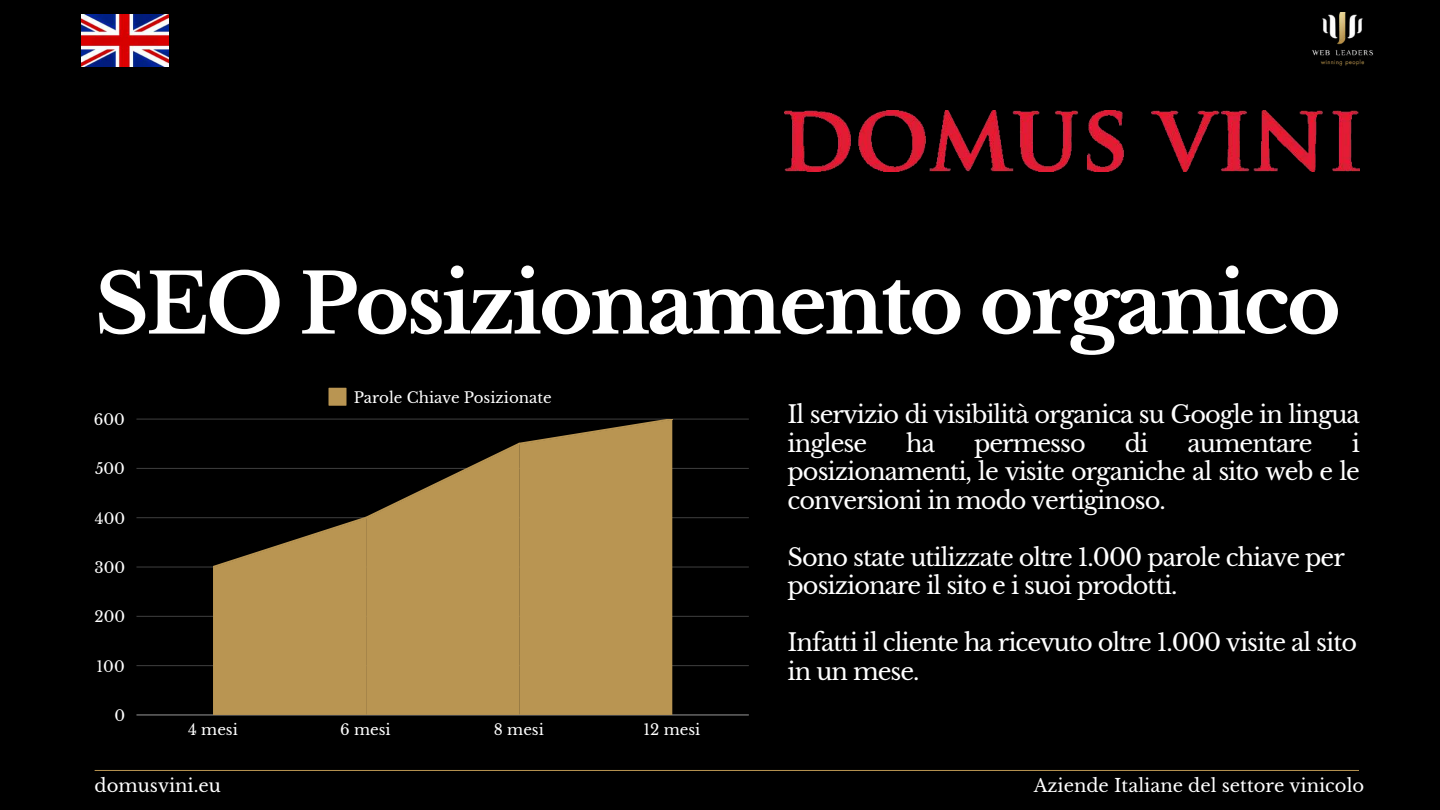
<style>
.page{position:relative;width:1440px;height:810px;background:#000}
.page>*{position:absolute;margin:0;border:0;box-sizing:border-box;transform-origin:0 0}
.t1{font:700 82px "Libre Baskerville";letter-spacing:-.035em;color:#fff}
.t2{font:24px/28.5px "Libre Baskerville";letter-spacing:-.04em;color:#fff}
.t3{font:18px "Libre Baskerville";color:#fff}
.t4{font:15px "Libre Baskerville";color:#fff}
</style>
<div class="page">
<svg style="left:329px;top:388px;width:18px;height:18px"></svg>
<hr style="left:136px;top:715px;width:613px;height:1px;background:#454545">
<hr style="left:136px;top:665px;width:613px;height:1px;background:#373737">
<hr style="left:136px;top:616px;width:613px;height:1px;background:#353535">
<hr style="left:136px;top:567px;width:613px;height:1px;background:#212121">
<hr style="left:136px;top:517px;width:613px;height:1px;background:#323232">
<hr style="left:136px;top:468px;width:613px;height:1px;background:#393939">
<hr style="left:136px;top:419px;width:613px;height:1px;background:#252525">
<svg style="left:213px;top:419px;width:459px;height:296px"></svg>
<hr style="left:95px;top:770px;width:1264px;height:1px;background:#b99552">
<img style="left:81px;top:15px;width:88px;height:51px">
<img style="left:1312px;top:12px;width:61px;height:54px">
<img style="left:784px;top:111px;width:575px;height:61px">
<h1 class="t1" style="left:95px;top:254px;width:1248px">SEO Posizionamento organico</h1>
<p class="t4" style="left:94px;top:411px;width:33px">600</p>
<p class="t4" style="left:95px;top:460px;width:31px">500</p>
<p class="t4" style="left:95px;top:509px;width:32px">400</p>
<p class="t4" style="left:95px;top:558px;width:32px">300</p>
<p class="t4" style="left:95px;top:608px;width:32px">200</p>
<p class="t4" style="left:97px;top:657px;width:30px">100</p>
<p class="t4" style="left:115px;top:706px;width:12px">0</p>
<p class="t4" style="left:354px;top:389px;width:199px">Parole Chiave Posizionate</p>
<p class="t4" style="left:188px;top:721px;width:51px">4 mesi</p>
<p class="t4" style="left:340px;top:721px;width:52px">6 mesi</p>
<p class="t4" style="left:494px;top:721px;width:51px">8 mesi</p>
<p class="t4" style="left:644px;top:721px;width:58px">12 mesi</p>
<p class="t2" style="left:788px;top:400px;width:574px">Il servizio di visibilità organica su Google in lingua inglese</p>
<p class="t2" style="left:906px;top:429px;width:30px">ha</p>
<p class="t2" style="left:974px;top:429px;width:113px">permesso</p>
<p class="t2" style="left:1125px;top:429px;width:25px">di</p>
<p class="t2" style="left:1187px;top:429px;width:127px">aumentare</p>
<p class="t2" style="left:788px;top:429px;width:574px;text-align:justify;text-indent:564px">i posizionamenti, le visite organiche al sito web e le conversioni in modo vertiginoso.</p>
<p class="t2" style="left:788px;top:543px;width:559px">Sono state utilizzate oltre 1.000 parole chiave per posizionare il sito e i suoi prodotti.</p>
<p class="t2" style="left:788px;top:628px;width:571px">Infatti il cliente ha ricevuto oltre 1.000 visite al sito in un mese.</p>
<p class="t3" style="left:95px;top:774px;width:128px">domusvini.eu</p>
<p class="t3" style="left:1034px;top:774px;width:332px">Aziende Italiane del settore vinicolo</p>
</div>
